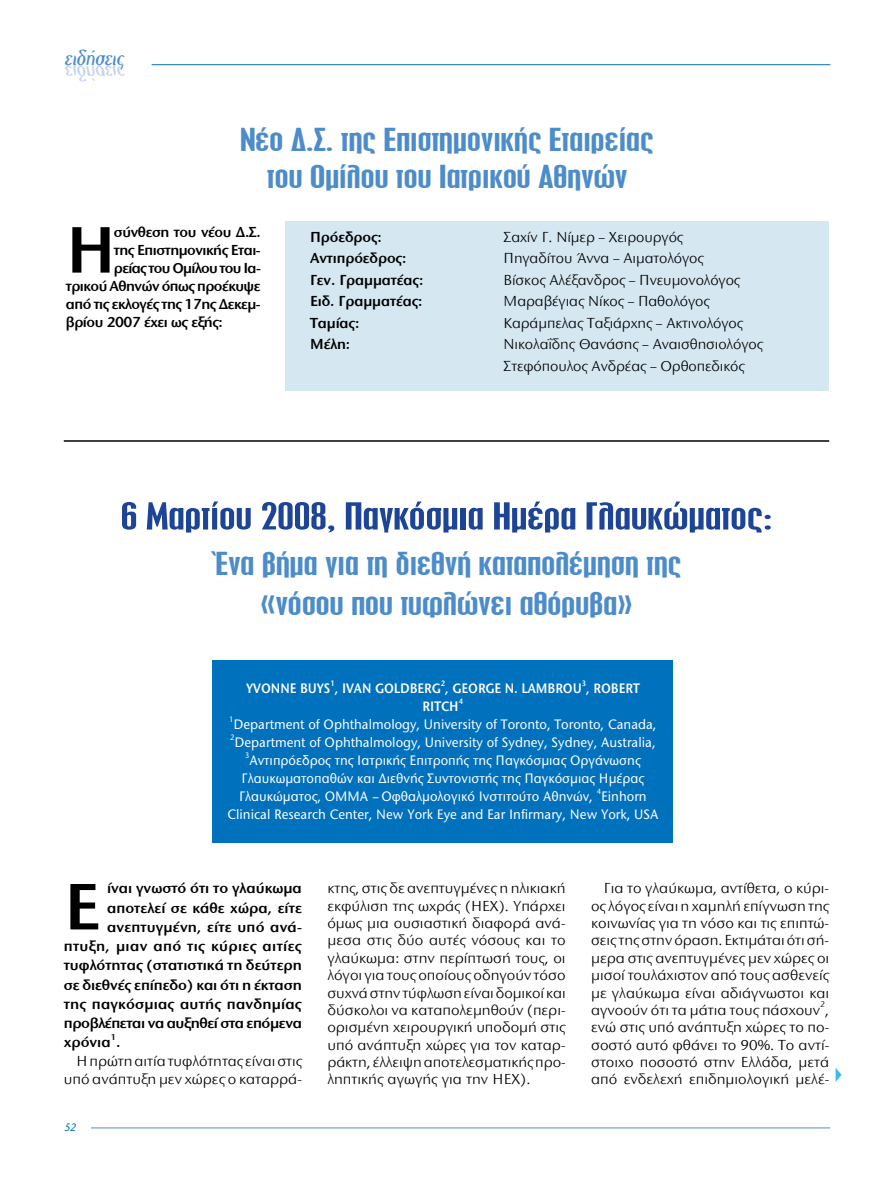
<style>
.page{position:relative;width:893px;height:1191px;background:#fff}
.page>*{position:absolute;margin:0;border:0;box-sizing:border-box;transform-origin:0 0}
.t1{font:600 68.1px "Stone Sans ITC Hel";color:#000}
.t2{font:39px "CF Eteocles Regular";letter-spacing:-.01em;color:#1e4497;scale:1.45 1}
.t3{font:33px/39.6px "CF Eteocles Regular";letter-spacing:-.01em;color:#4d8cca;text-align:center;scale:1.45 1}
.t4{font:15px/17.4px "Stone Sans ITC Hel";letter-spacing:-.005em;color:#000;text-align:justify}
.t5{font:600 15px "Stone Sans ITC Hel";letter-spacing:-.005em;color:#000}
.t6{font:600 15px "Stone Sans ITC Hel";letter-spacing:-.03em;color:#000}
.t7{font:600 15px "Stone Sans ITC Hel";letter-spacing:-.025em;color:#000}
.t8{font:600 15px "Stone Sans ITC Hel";letter-spacing:.025em;color:#000}
.t9{font:600 15px "Stone Sans ITC Hel";letter-spacing:.015em;color:#000}
.t10{font:600 15px "Stone Sans ITC Hel";letter-spacing:-.045em;color:#000}
.t11{font:500 14.25px/18px "Stone Sans ITC Hel";color:#fff;scale:.95 1}
.t12{font:600 14.25px "Stone Sans ITC Hel";color:#fff;scale:.9 1}
.t13{font:italic 500 11.25px "Stone Sans ITC Hel";color:#0571b0;scale:.95 1}
.t14{font:600 8.7px "Stone Sans ITC Hel";color:#000}
.t15{font:8.7px "Stone Sans ITC Hel";color:#000}
.t16{font:600 8.25px "Stone Sans ITC Hel";color:#fff;scale:.9 1}
.t17{font:500 8.25px "Stone Sans ITC Hel";color:#fff;scale:.95 1}
</style>
<div class="page">
<hr style="left:91px;top:1127px;width:739px;height:1px;background:#4d8cca">
<svg style="left:836px;top:1068px;width:6px;height:14px"></svg>
<div style="left:213px;top:660px;width:460px;height:182px;background:#0071bc"></div>
<div style="left:285px;top:221px;width:544px;height:169px;background:#d5e7f0"></div>
<hr style="left:64px;top:440px;width:765px;height:2px;background:#000">
<hr style="left:152px;top:64px;width:678px;height:1px;background:#0571b0">
<h3 class="t3" style="left:240px;top:120px;width:287px;line-height:37.5px">Nέο Δ.Σ. της Επιστημονικής Εταιρείας του Ομίλου του Ιατρικού Αθηνών</h3>
<p class="t5" style="left:310px;top:229px;width:73px">ΠΡΌΕΔΡΟΣ:</p>
<p class="t4" style="left:504px;top:229px;width:181px">Σαχίν Γ. Νίμερ – Χειρουργός</p>
<p class="t5" style="left:310px;top:250px;width:98px">ΑΝΤΙΠΡΌΕΔΡΟΣ:</p>
<p class="t4" style="left:504px;top:250px;width:202px">Πηγαδίτου Άννα – Αιματολόγος</p>
<p class="t5" style="left:310px;top:272px;width:115px">ΓΕΝ. ΓΡΑΜΜΑΤΈΑΣ:</p>
<p class="t4" style="left:504px;top:272px;width:238px">Βίσκος Αλέξανδρος – Πνευμονολόγος</p>
<p class="t5" style="left:310px;top:293px;width:114px">ΕΙΔ. ΓΡΑΜΜΑΤΈΑΣ:</p>
<p class="t4" style="left:504px;top:293px;width:208px">Μαραβέγιας Νίκος – Παθολόγος</p>
<p class="t5" style="left:310px;top:315px;width:51px">ΤΑΜΊΑΣ:</p>
<p class="t4" style="left:504px;top:315px;width:241px">Καράμπελας Ταξιάρχης – Ακτινολόγος</p>
<p class="t5" style="left:310px;top:336px;width:42px">ΜΈΛΗ:</p>
<p class="t4" style="left:504px;top:334px;width:261px;line-height:21.5px">Νικολαΐδης Θανάσης – Αναισθησιολόγος<br>Στεφόπουλος Ανδρέας – Ορθοπεδικός</p>
<h1 class="t1" style="left:66px;top:213px;width:52px">Η</h1>
<p class="t7" style="left:114px;top:223px;width:148px">ΣΎΝΘΕΣΗ ΤΟΥ ΝΈΟΥ Δ.Σ.</p>
<p class="t6" style="left:114px;top:241px;width:148px">ΤΗΣ ΕΠΙΣΤΗΜΟΝΙΚΉΣ ΕΤΑΙ-</p>
<p class="t10" style="left:114px;top:259px;width:148px">ΡΕΊΑΣ ΤΟΥ ΟΜΊΛΟΥ ΤΟΥ ΙΑ-</p>
<p class="t6" style="left:66px;top:277px;width:196px">ΤΡΙΚΟΎ ΑΘΗΝΏΝ ΌΠΩΣ ΠΡΟΈΚΥΨΕ</p>
<p class="t6" style="left:66px;top:295px;width:196px">ΑΠΌ ΤΙΣ ΕΚΛΟΓΈΣ ΤΗΣ 17ΗΣ ΔΕΚΕΜ-</p>
<p class="t6" style="left:66px;top:313px;width:158px">ΒΡΊΟΥ 2007 ΈΧΕΙ ΩΣ ΕΞΉΣ:</p>
<h2 class="t2" style="left:121px;top:496px;width:451px">6 Μαρτίου 2008, Παγκόσμια Ημέρα Γλαυκώματος:</h2>
<h3 class="t3" style="left:211px;top:543px;width:326px">Ένα βήμα για τη διεθνή καταπολέμηση της «νόσου που τυφλώνει αθόρυβα»</h3>
<p class="t16" style="left:441px;top:679px;width:6px">2</p>
<p class="t16" style="left:582px;top:679px;width:6px">3</p>
<p class="t12" style="left:423px;top:699px;width:39px">RITCH</p>
<p class="t16" style="left:330px;top:679px;width:6px">1</p>
<p class="t12" style="left:246px;top:681px;width:87px">YVONNE BUYS</p>
<p class="t12" style="left:335px;top:681px;width:340px">, IVAN GOLDBERG , GEORGE N . LAMBROU , ROBERT</p>
<p class="t16" style="left:459px;top:697px;width:6px">4</p>
<p class="t17" style="left:229px;top:715px;width:6px">1</p>
<p class="t11" style="left:233px;top:716px;width:447px">Department of Ophthalmology, University of Toronto, Toronto, Canada,</p>
<p class="t17" style="left:230px;top:733px;width:6px">2</p>
<p class="t11" style="left:234px;top:734px;width:445px">Department of Ophthalmology, University of Sydney, Sydney, Australia,</p>
<p class="t17" style="left:245px;top:751px;width:6px">3</p>
<p class="t11" style="left:239px;top:752px;width:428px;text-indent:10px">Αντιπρόεδρος της Ιατρικής Επιτροπής της Παγκόσμιας Οργάνωσης<br>Γλαυκωματοπαθών και Διεθνής Συντονιστής της Παγκόσμιας Ημέρας<br>Γλαυκώματος, ΟMMA – Οφθαλμολογικό Ινστιτούτο Αθηνών,</p>
<p class="t17" style="left:597px;top:787px;width:6px">4</p>
<p class="t11" style="left:227px;top:788px;width:455px;text-indent:374px">Einhorn<br>Clinical Research Center, New York Eye and Ear Infirmary, New York, USA</p>
<h1 class="t1" style="left:64px;top:870px;width:38px">Ε</h1>
<p class="t5" style="left:107px;top:880px;width:196px">ΊΝΑΙ ΓΝΩΣΤΌ ΌΤΙ ΤΟ ΓΛΑΎΚΩΜΑ</p>
<p class="t5" style="left:107px;top:899px;width:196px">ΑΠΟΤΕΛΕΊ ΣΕ ΚΆΘΕ ΧΏΡΑ, ΕΊΤΕ</p>
<p class="t5" style="left:107px;top:919px;width:196px">ΑΝΕΠΤΥΓΜΈΝΗ, ΕΊΤΕ ΥΠΌ ΑΝΆ-</p>
<p class="t8" style="left:64px;top:938px;width:239px">ΠΤΥΞΗ, ΜΙΑΝ ΑΠΌ ΤΙΣ ΚΎΡΙΕΣ ΑΙΤΊΕΣ</p>
<p class="t5" style="left:64px;top:957px;width:240px">ΤΥΦΛΌΤΗΤΑΣ (ΣΤΑΤΙΣΤΙΚΆ ΤΗ ΔΕΎΤΕΡΗ</p>
<p class="t5" style="left:64px;top:976px;width:239px">ΣΕ ΔΙΕΘΝΈΣ ΕΠΊΠΕΔΟ) ΚΑΙ ΌΤΙ Η ΈΚΤΑΣΗ</p>
<p class="t9" style="left:64px;top:995px;width:239px">ΤΗΣ ΠΑΓΚΌΣΜΙΑΣ ΑΥΤΉΣ ΠΑΝΔΗΜΊΑΣ</p>
<p class="t7" style="left:64px;top:1015px;width:240px">ΠΡΟΒΛΈΠΕΤΑΙ ΝΑ ΑΥΞΗΘΕΊ ΣΤΑ ΕΠΌΜΕΝΑ</p>
<p class="t5" style="left:64px;top:1034px;width:58px">ΧΡΌΝΙΑ .</p>
<p class="t14" style="left:111px;top:1032px;width:7px">1</p>
<p class="t4" style="left:64px;top:1052px;width:240px;line-height:18.5px;text-align:right">Η πρώτη αιτία τυφλότητας είναι στις υπό ανάπτυξη μεν χώρες ο καταρρά-</p>
<p class="t13" style="left:64px;top:1121px;width:16px">52</p>
<p class="t4" style="left:327px;top:880px;width:240px">κτης, στις δε ανεπτυγμένες η ηλικιακή εκφύλιση της ωχράς (ΗΕΧ). Υπάρχει όμως μια ουσιαστική διαφορά ανά&shy;μεσα στις δύο αυτές νόσους και το γλαύκωμα: στην περίπτωσή τους, οι λόγοι για τους οποίους οδηγούν τόσο συχνά στην τύφλωση είναι δομικοί και δύσκολοι να καταπολεμηθούν (περι&shy;ορισμένη χειρουργική υποδομή στις υπό ανάπτυξη χώρες για τον καταρ&shy;ράκτη, έλλειψη αποτελεσματικής προ&shy;ληπτικής αγωγής για την ΗΕΧ).</p>
<p class="t4" style="left:591px;top:880px;width:240px;text-indent:13px">Για το γλαύκωμα, αντίθετα, ο κύρι&shy;ος λόγος είναι η χαμηλή επίγνωση της κοινωνίας για τη νόσο και τις επιπτώ&shy;σεις της στην όραση. Εκτιμάται ότι σή&shy;μερα στις ανεπτυγμένες μεν χώρες οι μισοί τουλάχιστον από τους ασθενείς με γλαύκωμα είναι αδιάγνωστοι και αγνοούν ότι τα μάτια τους πάσχουν ,</p>
<p class="t15" style="left:820px;top:1000px;width:6px">2</p>
<p class="t4" style="left:591px;top:1019px;width:240px">ενώ στις υπό ανάπτυξη χώρες το πο&shy;σοστό αυτό φθάνει το 90%. Το αντί&shy;στοιχο ποσοστό στην Ελλάδα, μετά από ενδελεχή επιδημιολογική μελέ-</p>
</div>
